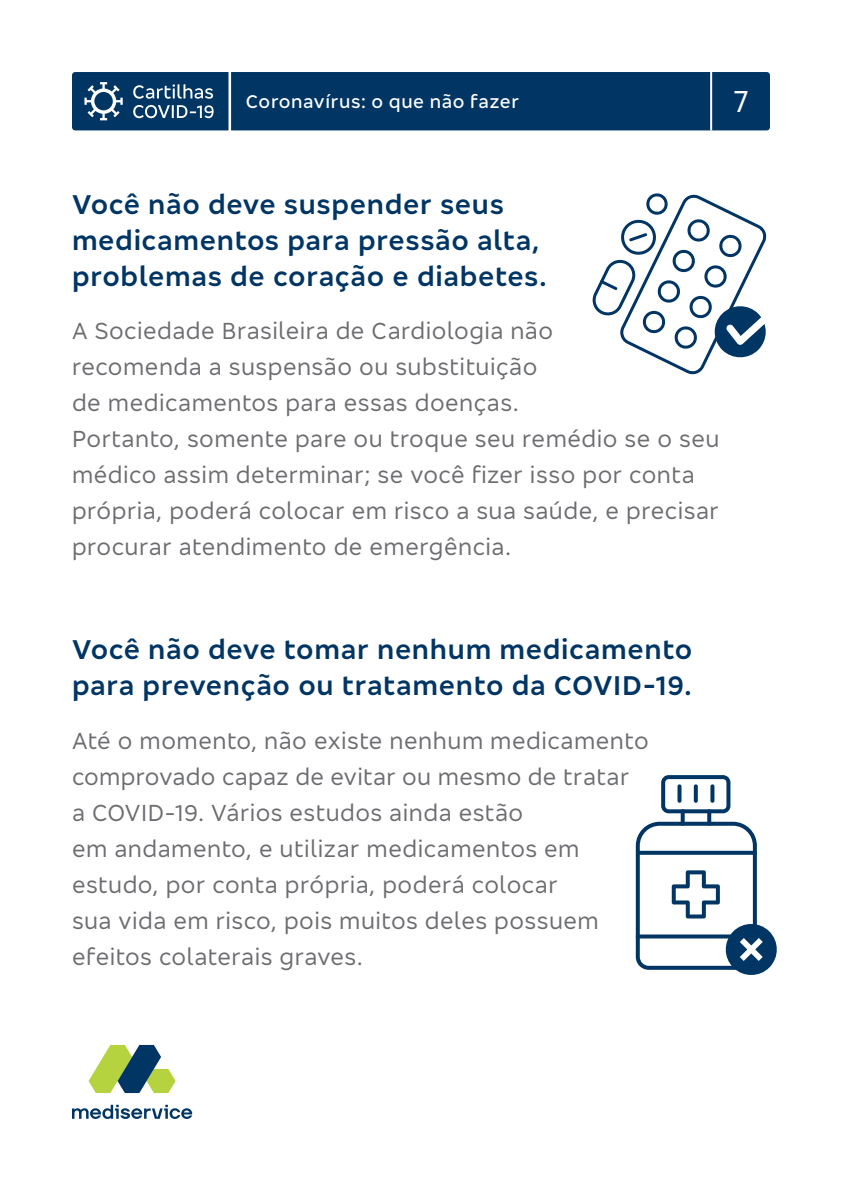
<style>
.page{position:relative;width:842px;height:1191px;background:#fff}
.page>*{position:absolute;margin:0;border:0;box-sizing:border-box;transform-origin:0 0}
.t1{font:condensed 32px "Bradesco Sans";color:#fff}
.t2{font:600 28px/36px "Bradesco Sans";letter-spacing:.025em;color:#003564}
.t3{font:24px/36px "Bradesco Sans";letter-spacing:.02em;color:#6c6d70}
.t4{font:500 19px "Bradesco Sans";letter-spacing:.03em;color:#fff}
</style>
<div class="page">
<svg style="left:661px;top:775px;width:69px;height:38px"></svg>
<svg style="left:681px;top:809px;width:4px;height:16px"></svg>
<svg style="left:707px;top:809px;width:4px;height:16px"></svg>
<svg style="left:677px;top:784px;width:4px;height:18px"></svg>
<svg style="left:694px;top:784px;width:4px;height:18px"></svg>
<svg style="left:710px;top:784px;width:4px;height:18px"></svg>
<svg style="left:636px;top:821px;width:141px;height:154px"></svg>
<svg style="left:592px;top:193px;width:175px;height:181px"></svg>
<div style="left:72px;top:72px;width:698px;height:58px;background:#003564"></div>
<svg style="left:89px;top:1045px;width:87px;height:48px"></svg>
<svg style="left:72px;top:1104px;width:120px;height:15px"></svg>
<p class="t4" style="left:246px;top:89px;width:275px">Coronavírus: o que não fazer</p>
<h1 class="t1" style="left:733px;top:81px;width:17px">7</h1>
<p class="t2" style="left:72px;top:185px;width:476px">Você não deve suspender seus medicamentos para pressão alta, problemas de coração e diabetes.</p>
<p class="t3" style="left:72px;top:312px;width:649px">A Sociedade Brasileira de Cardiologia não<br>recomenda a suspensão ou substituição<br>de medicamentos para essas doenças.<br>Portanto, somente pare ou troque seu remédio se o seu médico assim determinar; se você fizer isso por conta própria, poderá colocar em risco a sua saúde, e precisar procurar atendimento de emergência.</p>
<p class="t2" style="left:72px;top:630px;width:622px">Você não deve tomar nenhum medicamento para prevenção ou tratamento da COVID-19.</p>
<p class="t3" style="left:72px;top:721px;width:578px">Até o momento, não existe nenhum medicamento comprovado capaz de evitar ou mesmo de tratar<br>a COVID-19. Vários estudos ainda estão<br>em andamento, e utilizar medicamentos em estudo, por conta própria, poderá colocar<br>sua vida em risco, pois muitos deles possuem efeitos colaterais graves.</p>
</div>
